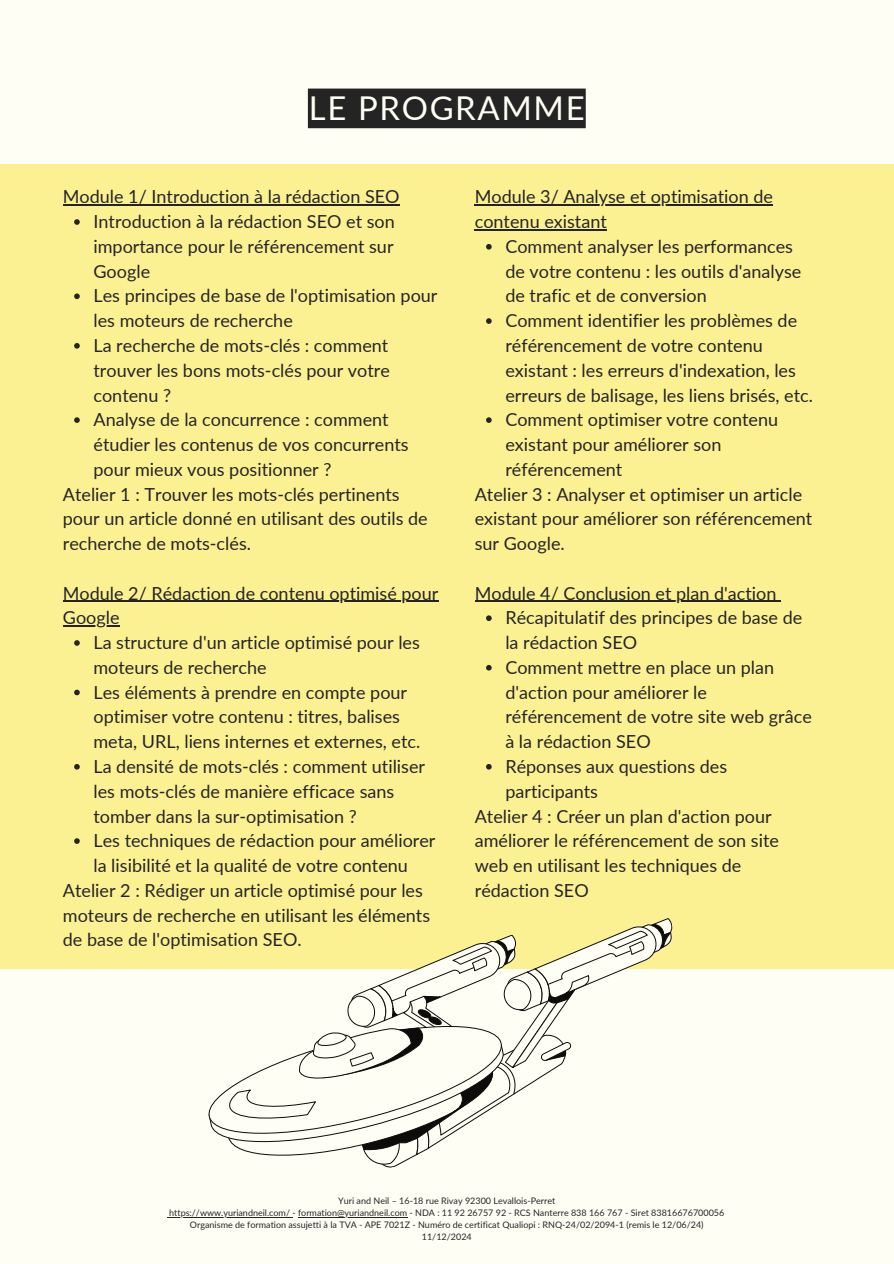
<style>
.page{position:relative;width:894px;height:1264px;background:#fff}
.page>*{position:absolute;margin:0;border:0;box-sizing:border-box;transform-origin:0 0}
.t1{font:32.85px "Lato";letter-spacing:.05em;color:#fffef5}
.t2{font:18px/24.8px "Lato";color:#252425}
.t3{font:9px/12px "Lato";color:#252425;text-align:center}
</style>
<div class="page">
<div style="left:0;top:0;width:893px;height:1263px;background:#fffef5"></div>
<div style="left:0;top:164px;width:893px;height:805px;background:#fcf192"></div>
<hr style="left:63px;top:204px;width:336px;height:2px;background:#252425">
<svg style="left:74px;top:219px;width:6px;height:6px"></svg>
<svg style="left:74px;top:293px;width:6px;height:6px"></svg>
<svg style="left:74px;top:343px;width:6px;height:5px"></svg>
<svg style="left:74px;top:417px;width:6px;height:6px"></svg>
<hr style="left:63px;top:600px;width:375px;height:2px;background:#252425">
<hr style="left:63px;top:625px;width:57px;height:1px;background:#252425">
<svg style="left:74px;top:640px;width:6px;height:5px"></svg>
<svg style="left:74px;top:689px;width:6px;height:6px"></svg>
<svg style="left:74px;top:764px;width:6px;height:5px"></svg>
<svg style="left:74px;top:838px;width:6px;height:5px"></svg>
<hr style="left:474px;top:204px;width:298px;height:2px;background:#252425">
<hr style="left:474px;top:229px;width:132px;height:1px;background:#252425">
<svg style="left:486px;top:244px;width:5px;height:5px"></svg>
<svg style="left:486px;top:318px;width:5px;height:6px"></svg>
<svg style="left:486px;top:417px;width:5px;height:6px"></svg>
<hr style="left:474px;top:600px;width:302px;height:2px;background:#252425">
<svg style="left:486px;top:615px;width:5px;height:6px"></svg>
<svg style="left:486px;top:665px;width:5px;height:5px"></svg>
<svg style="left:486px;top:764px;width:5px;height:5px"></svg>
<svg style="left:218px;top:918px;width:455px;height:250px"></svg>
<div style="left:308px;top:89px;width:277px;height:39px;background:#252425"></div>
<hr style="left:169px;top:1217px;width:123px;height:1px;background:#252425">
<hr style="left:298px;top:1217px;width:109px;height:1px;background:#252425">
<p class="t1" style="left:309px;top:88px;width:277px">LE PROGRAMME</p>
<h1 class="t2" style="left:63px;top:184px;width:338px">Module 1/ Introduction à la rédaction SEO</h1>
<h2 class="t2" style="left:93px;top:209px;width:303px;text-align:justify">Introduction à la rédaction SEO et son importance pour le référencement sur Google</h2>
<p class="t2" style="left:93px;top:283px;width:345px">Les principes de base de l'optimisation pour les moteurs de recherche</p>
<p class="t2" style="left:93px;top:333px;width:298px;text-align:justify">La recherche de mots-clés : comment trouver les bons mots-clés pour votre contenu ?</p>
<p class="t2" style="left:93px;top:407px;width:316px">Analyse de la concurrence : comment étudier les contenus de vos concurrents pour mieux vous positionner ?</p>
<p class="t2" style="left:63px;top:481px;width:366px">Atelier 1 : Trouver les mots-clés pertinents pour un article donné en utilisant des outils de recherche de mots-clés.</p>
<h2 class="t2" style="left:63px;top:580px;width:377px">Module 2/ Rédaction de contenu optimisé pour</h2>
<h2 class="t2" style="left:93px;top:605px;width:328px;text-indent:-31px">Google<br>La structure d'un article optimisé pour les</h2>
<p class="t2" style="left:93px;top:654px;width:315px">moteurs de recherche<br>Les éléments à prendre en compte pour</p>
<p class="t2" style="left:93px;top:704px;width:333px">optimiser votre contenu : titres, balises meta, URL, liens internes et externes, etc.<br>La densité de mots-clés : comment utiliser</p>
<p class="t2" style="left:93px;top:778px;width:343px">les mots-clés de manière efficace sans tomber dans la sur-optimisation ?<br>Les techniques de rédaction pour améliorer</p>
<p class="t2" style="left:63px;top:852px;width:361px;text-indent:31px">la lisibilité et la qualité de votre contenu<br>Atelier 2 : Rédiger un article optimisé pour les</p>
<h2 class="t2" style="left:63px;top:902px;width:369px">moteurs de recherche en utilisant les éléments de base de l'optimisation SEO.</h2>
<h2 class="t2" style="left:474px;top:184px;width:299px">Module 3/ Analyse et optimisation de contenu existant</h2>
<p class="t2" style="left:505px;top:234px;width:297px">Comment analyser les performances de votre contenu : les outils d'analyse de trafic et de conversion</p>
<p class="t2" style="left:505px;top:308px;width:309px">Comment identifier les problèmes de référencement de votre contenu existant : les erreurs d'indexation, les erreurs de balisage, les liens brisés, etc.</p>
<p class="t2" style="left:505px;top:407px;width:274px">Comment optimiser votre contenu existant pour améliorer son référencement</p>
<h2 class="t2" style="left:474px;top:481px;width:339px">Atelier 3 : Analyser et optimiser un article existant pour améliorer son référencement sur Google.</h2>
<h2 class="t2" style="left:474px;top:580px;width:303px">Module 4/ Conclusion et plan d'action</h2>
<p class="t2" style="left:505px;top:605px;width:298px">Récapitulatif des principes de base de la rédaction SEO</p>
<p class="t2" style="left:505px;top:654px;width:308px">Comment mettre en place un plan d'action pour améliorer le référencement de votre site web grâce à la rédaction SEO</p>
<p class="t2" style="left:505px;top:753px;width:223px">Réponses aux questions des participants</p>
<h2 class="t2" style="left:474px;top:803px;width:305px">Atelier 4 : Créer un plan d'action pour améliorer le référencement de son site web en utilisant les techniques de rédaction SEO</h2>
<p class="t3" style="left:338px;top:1194px;width:219px">Yuri and Neil – 16-18 rue Rivay 92300 Levallois-Perret</p>
<p class="t3" style="left:169px;top:1206px;width:556px">https://www.yuriandneil.com/ - formation@yuriandneil.com - NDA : 11 92 26757 92 - RCS Nanterre 838 166 767 - Siret 83816676700056</p>
<p class="t3" style="left:190px;top:1218px;width:515px">Organisme de formation assujetti à la TVA - APE 7021Z - Numéro de certificat Qualiopi : RNQ-24/02/2094-1 (remis le 12/06/24)<br>11/12/2024</p>
</div>
